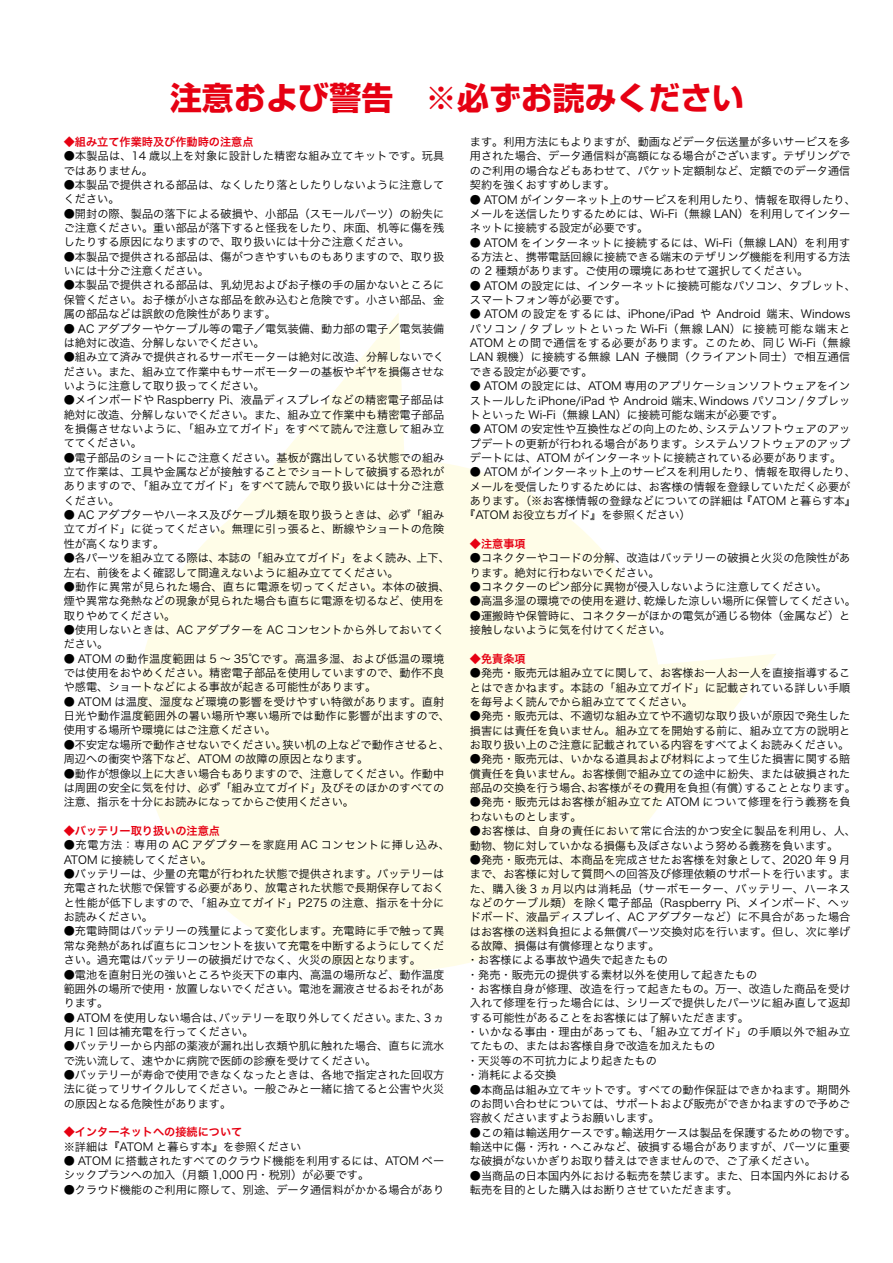
<style>
.page{position:relative;width:893px;height:1263px;background:#fff}
.page>*{position:absolute;margin:0;border:0;box-sizing:border-box;transform-origin:0 0}
.t1{font:700 31.95px "Shin Go Pro";color:#e60012}
.t2{font:11.1px/14.4px "Hira Kaku Pro N W3";letter-spacing:.005em;color:#000}
.t3{font:11.1px "Hira Kaku Pro N W6";color:#e60012}
.t4{font:11.1px/14.4px "Hira Kaku Pro N W3";letter-spacing:.065em;color:#000}
</style>
<div class="page">
<svg style="left:138px;top:313px;width:638px;height:658px;fill:#fffde8"></svg>
<h1 class="t1" style="left:170px;top:72px;width:576px">注意および警告　※必ずお読みください</h1>
<p class="t3" style="left:64px;top:132px;width:191px">◆組み立て作業時及び作動時の注意点</p>
<p class="t2" style="left:64px;top:148px;width:382px">●本製品は、14 歳以上を対象に設計した精密な組み立てキットです。玩具ではありません。</p>
<p class="t2" style="left:64px;top:177px;width:382px">●本製品で提供される部品は、なくしたり落としたりしないように注意してください。</p>
<p class="t2" style="left:64px;top:205px;width:382px;text-align:justify">●開封の際、製品の落下による破損や、小部品（スモールパーツ）の紛失にご注意ください。重い部品が落下すると怪我をしたり、床面、机等に傷を残したりする原因になりますので、取り扱いには十分ご注意ください。</p>
<p class="t2" style="left:64px;top:249px;width:382px">●本製品で提供される部品は、傷がつきやすいものもありますので、取り扱いには十分ご注意ください。</p>
<p class="t2" style="left:64px;top:277px;width:382px;text-align:justify">●本製品で提供される部品は、乳幼児およびお子様の手の届かないところに保管ください。お子様が小さな部品を飲み込むと危険です。小さい部品、金属の部品などは誤飲の危険性があります。</p>
<p class="t2" style="left:64px;top:320px;width:382px">● AC アダプターやケーブル等の電子／電気装備、動力部の電子／電気装備は絶対に改造、分解しないでください。</p>
<p class="t2" style="left:64px;top:349px;width:382px;text-align:justify">●組み立て済みで提供されるサーボモーターは絶対に改造、分解しないでください。また、組み立て作業中もサーボモーターの基板やギヤを損傷させないように注意して取り扱ってください。</p>
<p class="t2" style="left:64px;top:392px;width:382px;text-align:justify">●メインボードや Raspberry Pi、液晶ディスプレイなどの精密電子部品は絶対に改造、分解しないでください。また、組み立て作業中も精密電子部品を損傷させないように、「組み立てガイド」をすべて読んで注意して組み立ててください。</p>
<p class="t2" style="left:64px;top:450px;width:382px;text-align:justify">●電子部品のショートにご注意ください。基板が露出している状態での組み立て作業は、工具や金属などが接触することでショートして破損する恐れがありますので、「組み立てガイド」をすべて読んで取り扱いには十分ご注意ください。</p>
<p class="t2" style="left:64px;top:507px;width:382px;text-align:justify">● AC アダプターやハーネス及びケーブル類を取り扱うときは、必ず「組み立てガイド」に従ってください。無理に引っ張ると、断線やショートの危険性が高くなります。</p>
<p class="t2" style="left:64px;top:550px;width:388px">●各パーツを組み立てる際は、本誌の「組み立てガイド」をよく読み、上下、左右、前後をよく確認して間違えないように組み立ててください。</p>
<p class="t2" style="left:64px;top:579px;width:388px">●動作に異常が見られた場合、直ちに電源を切ってください。本体の破損、煙や異常な発熱などの現象が見られた場合も直ちに電源を切るなど、使用を取りやめてください。</p>
<p class="t2" style="left:64px;top:622px;width:382px">●使用しないときは、AC アダプターを AC コンセントから外しておいてください。</p>
<p class="t2" style="left:64px;top:650px;width:382px;text-align:justify">● ATOM の動作温度範囲は 5 〜 35℃です。高温多湿、および低温の環境では使用をおやめください。精密電子部品を使用していますので、動作不良や感電、ショートなどによる事故が起きる可能性があります。</p>
<p class="t2" style="left:64px;top:694px;width:388px">● ATOM は温度、湿度など環境の影響を受けやすい特徴があります。直射日光や動作温度範囲外の暑い場所や寒い場所では動作に影響が出ますので、使用する場所や環境にはご注意ください。</p>
<p class="t2" style="left:64px;top:737px;width:388px">●不安定な場所で動作させないでください。狭い机の上などで動作させると、周辺への衝突や落下など、ATOM の故障の原因となります。</p>
<p class="t2" style="left:64px;top:765px;width:382px;text-align:justify">●動作が想像以上に大きい場合もありますので、注意してください。作動中は周囲の安全に気を付け、必ず「組み立てガイド」及びそのほかのすべての注意、指示を十分にお読みになってからご使用ください。</p>
<p class="t3" style="left:64px;top:821px;width:158px">◆バッテリー取り扱いの注意点</p>
<p class="t4" style="left:64px;top:837px;width:388px">●充電方法：専用の AC アダプターを家庭用 AC コンセントに挿し込み、<br>ATOM に接続してください。</p>
<p class="t2" style="left:64px;top:866px;width:382px;text-align:justify">●バッテリーは、少量の充電が行われた状態で提供されます。バッテリーは充電された状態で保管する必要があり、放電された状態で長期保存しておくと性能が低下しますので、「組み立てガイド」P275 の注意、指示を十分にお読みください。</p>
<p class="t2" style="left:64px;top:923px;width:382px;text-align:justify">●充電時間はバッテリーの残量によって変化します。充電時に手で触って異常な発熱があれば直ちにコンセントを抜いて充電を中断するようにしてください。過充電はバッテリーの破損だけでなく、火災の原因となります。</p>
<p class="t2" style="left:64px;top:966px;width:382px;text-align:justify">●電池を直射日光の強いところや炎天下の車内、高温の場所など、動作温度範囲外の場所で使用・放置しないでください。電池を漏液させるおそれがあります。</p>
<p class="t2" style="left:64px;top:1009px;width:382px">● ATOM を使用しない場合は、バッテリーを取り外してください。また、３ヵ月に１回は補充電を行ってください。</p>
<p class="t2" style="left:64px;top:1038px;width:382px">●バッテリーから内部の薬液が漏れ出し衣類や肌に触れた場合、直ちに流水で洗い流して、速やかに病院で医師の診療を受けてください。</p>
<p class="t2" style="left:64px;top:1067px;width:382px;text-align:justify">●バッテリーが寿命で使用できなくなったときは、各地で指定された回収方法に従ってリサイクルしてください。一般ごみと一緒に捨てると公害や火災の原因となる危険性があります。</p>
<p class="t3" style="left:64px;top:1122px;width:180px">◆インターネットへの接続について</p>
<p class="t2" style="left:64px;top:1138px;width:239px">※詳細は『ATOM と暮らす本』を参照ください</p>
<p class="t2" style="left:64px;top:1153px;width:382px">● ATOM に搭載されたすべてのクラウド機能を利用するには、ATOM ベーシックプランへの加入（月額 1,000 円・税別）が必要です。</p>
<p class="t2" style="left:64px;top:1182px;width:382px">●クラウド機能のご利用に際して、別途、データ通信料がかかる場合があり</p>
<p class="t2" style="left:470px;top:134px;width:382px;text-align:justify">ます。利用方法にもよりますが、動画などデータ伝送量が多いサービスを多用された場合、データ通信料が高額になる場合がございます。テザリングでのご利用の場合などもあわせて、パケット定額制など、定額でのデータ通信契約を強くおすすめします。</p>
<p class="t2" style="left:470px;top:191px;width:388px">● ATOM がインターネット上のサービスを利用したり、情報を取得したり、メールを送信したりするためには、Wi-Fi（無線 LAN）を利用してインターネットに接続する設定が必要です。</p>
<p class="t2" style="left:470px;top:234px;width:382px;text-align:justify">● ATOM をインターネットに接続するには、Wi-Fi（無線 LAN）を利用する方法と、携帯電話回線に接続できる端末のテザリング機能を利用する方法の 2 種類があります。ご使用の環境にあわせて選択してください。</p>
<p class="t2" style="left:470px;top:277px;width:388px">● ATOM の設定には、インターネットに接続可能なパソコン、タブレット、スマートフォン等が必要です。</p>
<p class="t2" style="left:470px;top:306px;width:382px;text-align:justify">● ATOM の設定をするには、iPhone/iPad や Android 端末、Windowsパソコン / タブレットといった Wi-Fi（無線 LAN）に接続可能な端末とATOM との間で通信をする必要があります。このため、同じ Wi-Fi（無線LAN 親機）に接続する無線 LAN 子機間（クライアント同士）で相互通信できる設定が必要です。</p>
<p class="t2" style="left:470px;top:378px;width:382px;text-align:justify">● ATOM の設定には、ATOM 専用のアプリケーションソフトウェアをインストールしたiPhone/iPad や Android 端末、Windows パソコン/タブレットといった Wi-Fi（無線 LAN）に接続可能な端末が必要です。</p>
<p class="t2" style="left:470px;top:421px;width:382px;text-align:justify">● ATOM の安定性や互換性などの向上のため、システムソフトウェアのアップデートの更新が行われる場合があります。システムソフトウェアのアップデートには、ATOM がインターネットに接続されている必要があります。</p>
<p class="t2" style="left:470px;top:464px;width:388px">● ATOM がインターネット上のサービスを利用したり、情報を取得したり、</p>
<p class="t2" style="left:470px;top:478px;width:382px">メールを受信したりするためには、お客様の情報を登録していただく必要が</p>
<p class="t2" style="left:470px;top:493px;width:388px">あります。（※お客様情報の登録などについての詳細は『ATOM と暮らす本』</p>
<p class="t2" style="left:464px;top:507px;width:228px">『ATOM お役立ちガイド』を参照ください）</p>
<p class="t3" style="left:470px;top:534px;width:57px">◆注意事項</p>
<p class="t2" style="left:470px;top:550px;width:382px">●コネクターやコードの分解、改造はバッテリーの破損と火災の危険性があります。絶対に行わないでください。</p>
<p class="t2" style="left:470px;top:579px;width:359px">●コネクターのピン部分に異物が侵入しないように注意してください。</p>
<p class="t2" style="left:470px;top:593px;width:388px">●高温多湿の環境での使用を避け、乾燥した涼しい場所に保管してください。</p>
<p class="t2" style="left:470px;top:608px;width:382px">●運搬時や保管時に、コネクターがほかの電気が通じる物体（金属など）と接触しないように気を付けてください。</p>
<p class="t3" style="left:470px;top:649px;width:57px">◆免責条項</p>
<p class="t2" style="left:470px;top:665px;width:382px;text-align:justify">●発売・販売元は組み立てに関して、お客様お一人お一人を直接指導することはできかねます。本誌の「組み立てガイド」に記載されている詳しい手順を毎号よく読んでから組み立ててください。</p>
<p class="t2" style="left:470px;top:708px;width:382px;text-align:justify">●発売・販売元は、不適切な組み立てや不適切な取り扱いが原因で発生した損害には責任を負いません。組み立てを開始する前に、組み立て方の説明とお取り扱い上のご注意に記載されている内容をすべてよくお読みください。</p>
<p class="t2" style="left:470px;top:751px;width:388px">●発売・販売元は、いかなる道具および材料によって生じた損害に関する賠償責任を負いません。お客様側で組み立ての途中に紛失、または破損された部品の交換を行う場合、お客様がその費用を負担（有償）することとなります。</p>
<p class="t2" style="left:470px;top:794px;width:382px">●発売・販売元はお客様が組み立てた ATOM について修理を行う義務を負わないものとします。</p>
<p class="t2" style="left:470px;top:823px;width:388px">●お客様は、自身の責任において常に合法的かつ安全に製品を利用し、人、動物、物に対していかなる損傷も及ぼさないよう努める義務を負います。</p>
<p class="t2" style="left:467px;top:852px;width:385px">●発売・販売元は、本商品を完成させたお客様を対象として、2020 年 9 月まで、お客様に対して質問への回答及び修理依頼のサポートを行います。また、購入後 3 ヵ月以内は消耗品（サーボモーター、バッテリー、ハーネスなどのケーブル類）を除く電子部品（Raspberry Pi、メインボード、ヘッドボード、液晶ディスプレイ、AC アダプターなど）に不具合があった場合はお客様の送料負担による無償パーツ交換対応を行います。但し、次に挙げる故障、損傷は有償修理となります。<br>・お客様による事故や過失で起きたもの<br>・発売・販売元の提供する素材以外を使用して起きたもの<br>・お客様自身が修理、改造を行って起きたもの。万一、改造した商品を受け入れて修理を行った場合には、シリーズで提供したパーツに組み直して返却する可能性があることをお客様には了解いただきます。<br>・いかなる事由・理由があっても、「組み立てガイド」の手順以外で組み立てたもの、またはお客様自身で改造を加えたもの<br>・天災等の不可抗力により起きたもの<br>・消耗による交換</p>
<p class="t2" style="left:470px;top:1081px;width:382px;text-align:justify">●本商品は組み立てキットです。すべての動作保証はできかねます。期間外のお問い合わせについては、サポートおよび販売ができかねますので予めご容赦くださいますようお願いします。</p>
<p class="t2" style="left:470px;top:1124px;width:388px">●この箱は輸送用ケースです。輸送用ケースは製品を保護するための物です。輸送中に傷・汚れ・へこみなど、破損する場合がありますが、パーツに重要な破損がないかぎりお取り替えはできませんので、ご了承ください。</p>
<p class="t2" style="left:470px;top:1167px;width:382px">●当商品の日本国内外における転売を禁じます。また、日本国内外における転売を目的とした購入はお断りさせていただきます。</p>
</div>
